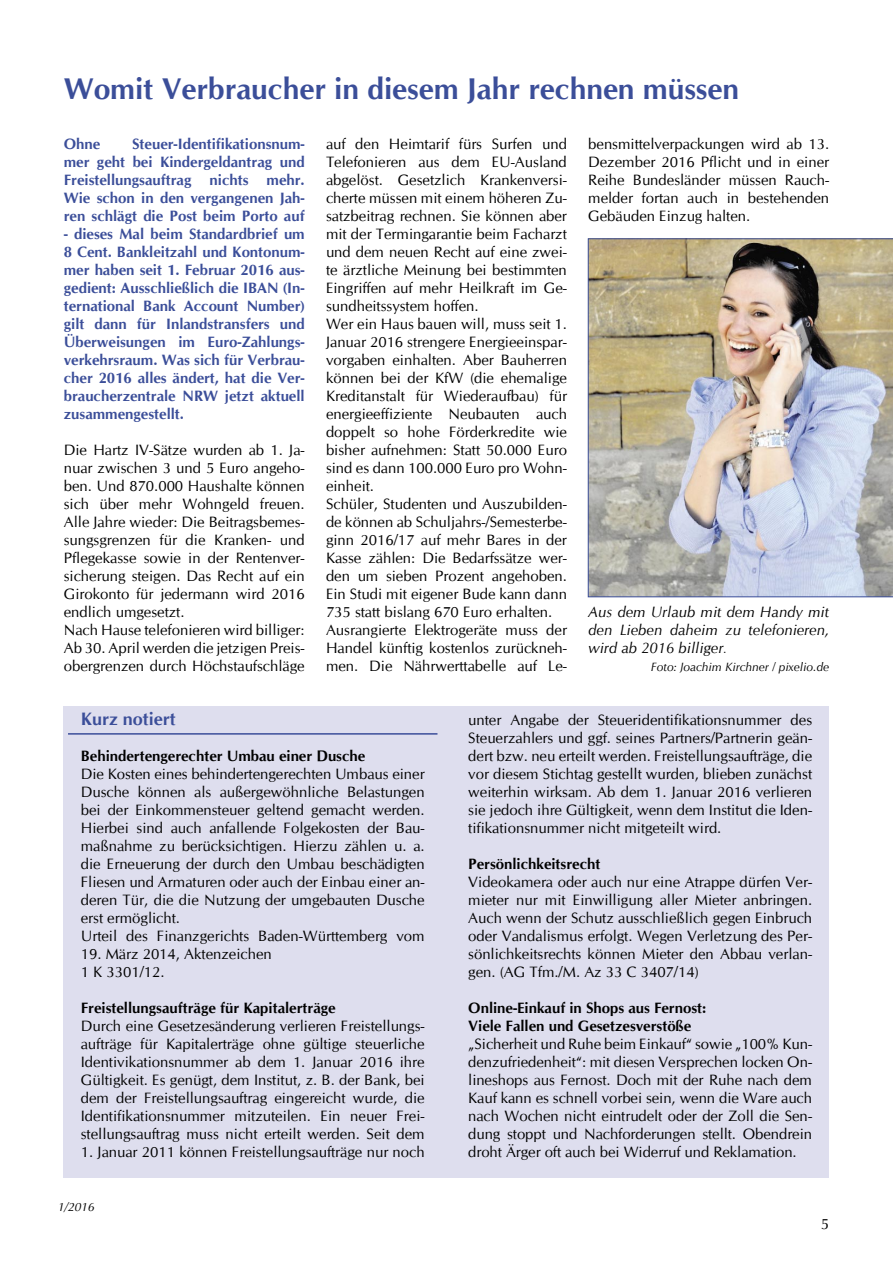
<style>
.page{position:relative;width:893px;height:1263px;background:#fff}
.page>*{position:absolute;margin:0;border:0;box-sizing:border-box;transform-origin:0 0}
.Titel_20{font:700 30px "CG Omega";color:#3b4e99}
.Rubrikentitel{font:700 18px "CG Omega";color:#3b4e99}
.Rubrik_text{font:15px/18px "CG Omega";color:#000;text-align:justify}
.Grundtext{font:15px/18px "CG Omega";color:#000;text-align:justify}
.Grundtext_fett{font:700 15px/18px "CG Omega";color:#3b4e99;text-align:justify}
.Rubrik_Titel_klein{font:700 15px "CG Omega";color:#000}
.Buzz{font:italic 15px/18px "CG Omega";color:#000;text-align:justify}
.Buzz-2{font:italic 12px "CG Omega";color:#000}
.t1{font:italic 12px "Ottawa";color:#000}
.s1{font-size:12px}
</style>
<div class="page">
<img style="left:588px;top:239px;width:305px;height:358px">
<div style="left:64px;top:707px;width:765px;height:471px;background:#dedeee"></div>
<hr style="left:68px;top:733px;width:369px;height:2px;background:#3b4e99">
<p class="Titel_20" style="left:64px;top:70px;width:677px">Womit Verbraucher in diesem Jahr rechnen müssen</p>
<p class="Grundtext_fett" style="left:64px;top:134px;width:242px;text-indent:68px">Steuer-Identifikationsnum&shy;mer geht bei Kindergeldantrag und Freistellungsauftrag nichts mehr.<br>Wie schon in den vergangenen Jah&shy;ren schlägt die Post beim Porto auf</p>
<p class="Grundtext_fett" style="left:64px;top:224px;width:242px">- dieses Mal beim Standardbrief um 8 Cent. Bankleitzahl und Kontonum&shy;mer haben seit 1. Februar 2016 aus&shy;gedient: Ausschließlich die IBAN (In&shy;ternational Bank Account Number) gilt dann für Inlandstransfers und Überweisungen im Euro-Zahlungs&shy;verkehrsraum. Was sich für Verbrau&shy;cher 2016 alles ändert, hat die Ver&shy;braucherzentrale NRW jetzt aktuell zusammengestellt.</p>
<p class="Grundtext" style="left:64px;top:441px;width:242px">Die Hartz IV-Sätze wurden ab 1. Ja&shy;nuar zwischen 3 und 5 Euro angeho&shy;ben. Und 870.000 Haushalte können sich über mehr Wohngeld freuen.<br>Alle Jahre wieder: Die Beitragsbemes&shy;sungsgrenzen für die Kranken- und Pflegekasse sowie in der Rentenver&shy;sicherung steigen. Das Recht auf ein Girokonto für jedermann wird 2016 endlich umgesetzt.</p>
<p class="Grundtext" style="left:64px;top:621px;width:242px">Nach Hause telefonieren wird billiger:<br>Ab 30. April werden die jetzigen Preis&shy;obergrenzen durch Höchstaufschläge</p>
<p class="Grundtext_fett" style="left:64px;top:134px;width:38px">Ohne</p>
<p class="Grundtext" style="left:326px;top:135px;width:242px">auf den Heimtarif fürs Surfen und Telefonieren aus dem EU-Ausland abgelöst. Gesetzlich Krankenversi&shy;cherte müssen mit einem höheren Zu&shy;satzbeitrag rechnen. Sie können aber mit der Termingarantie beim Facharzt und dem neuen Recht auf eine zwei&shy;te ärztliche Meinung bei bestimmten Eingriffen auf mehr Heilkraft im Ge&shy;sundheitssystem hoffen.</p>
<p class="Grundtext" style="left:326px;top:315px;width:242px">Wer ein Haus bauen will, muss seit 1.<br>Januar 2016 strengere Energieeinspar&shy;vorgaben einhalten. Aber Bauherren können bei der KfW (die ehemalige Kreditanstalt für Wiederaufbau) für energieeffiziente Neubauten auch doppelt so hohe Förderkredite wie bisher aufnehmen: Statt 50.000 Euro sind es dann 100.000 Euro pro Wohn&shy;einheit.</p>
<p class="Grundtext" style="left:326px;top:495px;width:242px">Schüler, Studenten und Auszubilden&shy;de können ab Schuljahrs-/Semesterbe&shy;ginn 2016/17 auf mehr Bares in der Kasse zählen: Die Bedarfssätze wer&shy;den um sieben Prozent angehoben.<br>Ein Studi mit eigener Bude kann dann 735 statt bislang 670 Euro erhalten.</p>
<p class="Grundtext" style="left:326px;top:621px;width:242px">Ausrangierte Elektrogeräte muss der Handel künftig kostenlos zurückneh&shy;men. Die Nährwerttabelle auf Le-</p>
<p class="Grundtext" style="left:588px;top:135px;width:242px">bensmittelverpackungen wird ab 13.<br>Dezember 2016 Pflicht und in einer Reihe Bundesländer müssen Rauch&shy;melder fortan auch in bestehenden Gebäuden Einzug halten.</p>
<p class="Buzz" style="left:588px;top:603px;width:242px">Aus dem Urlaub mit dem Handy mit den Lieben daheim zu telefonieren, wird ab 2016 billiger<span class="s1">.</span></p>
<p class="Buzz-2" style="left:651px;top:659px;width:180px">Foto: Joachim Kirchner / pixelio.de</p>
<p class="Rubrikentitel" style="left:81px;top:707px;width:96px">Kurz notiert</p>
<p class="Rubrik_Titel_klein" style="left:81px;top:746px;width:286px">Behindertengerechter Umbau einer Dusche</p>
<p class="Rubrik_text" style="left:81px;top:765px;width:345px">Die Kosten eines behindertengerechten Umbaus einer Dusche können als außergewöhnliche Belastungen bei der Einkommensteuer geltend gemacht werden.<br>Hierbei sind auch anfallende Folgekosten der Bau&shy;maßnahme zu berücksichtigen. Hierzu zählen u. a. die Erneuerung der durch den Umbau beschädigten Fliesen und Armaturen oder auch der Einbau einer an&shy;deren Tür, die die Nutzung der umgebauten Dusche erst ermöglicht.</p>
<p class="Rubrik_text" style="left:81px;top:927px;width:345px">Urteil des Finanzgerichts Baden-Württemberg vom</p>
<p class="Rubrik_text" style="left:81px;top:945px;width:193px">19. März 2014, Aktenzeichen</p>
<p class="Rubrik_text" style="left:81px;top:963px;width:85px">1 K 3301/12.</p>
<p class="Rubrik_Titel_klein" style="left:81px;top:998px;width:256px">Freistellungsaufträge für Kapitalerträge</p>
<p class="Rubrik_text" style="left:81px;top:1017px;width:345px">Durch eine Gesetzesänderung verlieren Freistellungs&shy;aufträge für Kapitalerträge ohne gültige steuerliche Identivikationsnummer ab dem 1. Januar 2016 ihre Gültigkeit. Es genügt, dem Institut, z. B. der Bank, bei dem der Freistellungsauftrag eingereicht wurde, die Identifikationsnummer mitzuteilen. Ein neuer Frei&shy;stellungsauftrag muss nicht erteilt werden. Seit dem</p>
<p class="Rubrik_text" style="left:81px;top:1143px;width:345px">1. Januar 2011 können Freistellungsaufträge nur noch</p>
<p class="t1" style="left:57px;top:1199px;width:38px">1/2016</p>
<p class="Rubrik_text" style="left:468px;top:711px;width:345px">unter Angabe der Steueridentifikationsnummer des Steuerzahlers und ggf. seines Partners/Partnerin geän&shy;dert bzw. neu erteilt werden. Freistellungsaufträge, die vor diesem Stichtag gestellt wurden, blieben zunächst weiterhin wirksam. Ab dem 1. Januar 2016 verlieren sie jedoch ihre Gültigkeit, wenn dem Institut die Iden&shy;tifikationsnummer nicht mitgeteilt wird.</p>
<p class="Rubrik_Titel_klein" style="left:468px;top:854px;width:134px">Persönlichkeitsrecht</p>
<p class="Rubrik_text" style="left:468px;top:873px;width:345px">Videokamera oder auch nur eine Atrappe dürfen Ver&shy;mieter nur mit Einwilligung aller Mieter anbringen.<br>Auch wenn der Schutz ausschließlich gegen Einbruch oder Vandalismus erfolgt. Wegen Verletzung des Per&shy;sönlichkeitsrechts können Mieter den Abbau verlan&shy;gen. (AG Tfm./M. Az 33 C 3407/14)</p>
<p class="Rubrik_Titel_klein" style="left:468px;top:998px;width:240px">Online-Einkauf in Shops aus Fernost:</p>
<p class="Rubrik_Titel_klein" style="left:468px;top:1016px;width:225px">Viele Fallen und Gesetzesverstöße</p>
<p class="Rubrik_text" style="left:468px;top:1035px;width:345px">„Sicherheit und Ruhe beim Einkauf“ sowie „100% Kun&shy;denzufriedenheit“: mit diesen Versprechen locken On&shy;lineshops aus Fernost. Doch mit der Ruhe nach dem Kauf kann es schnell vorbei sein, wenn die Ware auch nach Wochen nicht eintrudelt oder der Zoll die Sen&shy;dung stoppt und Nachforderungen stellt. Obendrein droht Ärger oft auch bei Widerruf und Reklamation.</p>
<p class="Rubrik_text" style="left:821px;top:1215px;width:10px">5</p>
</div>
